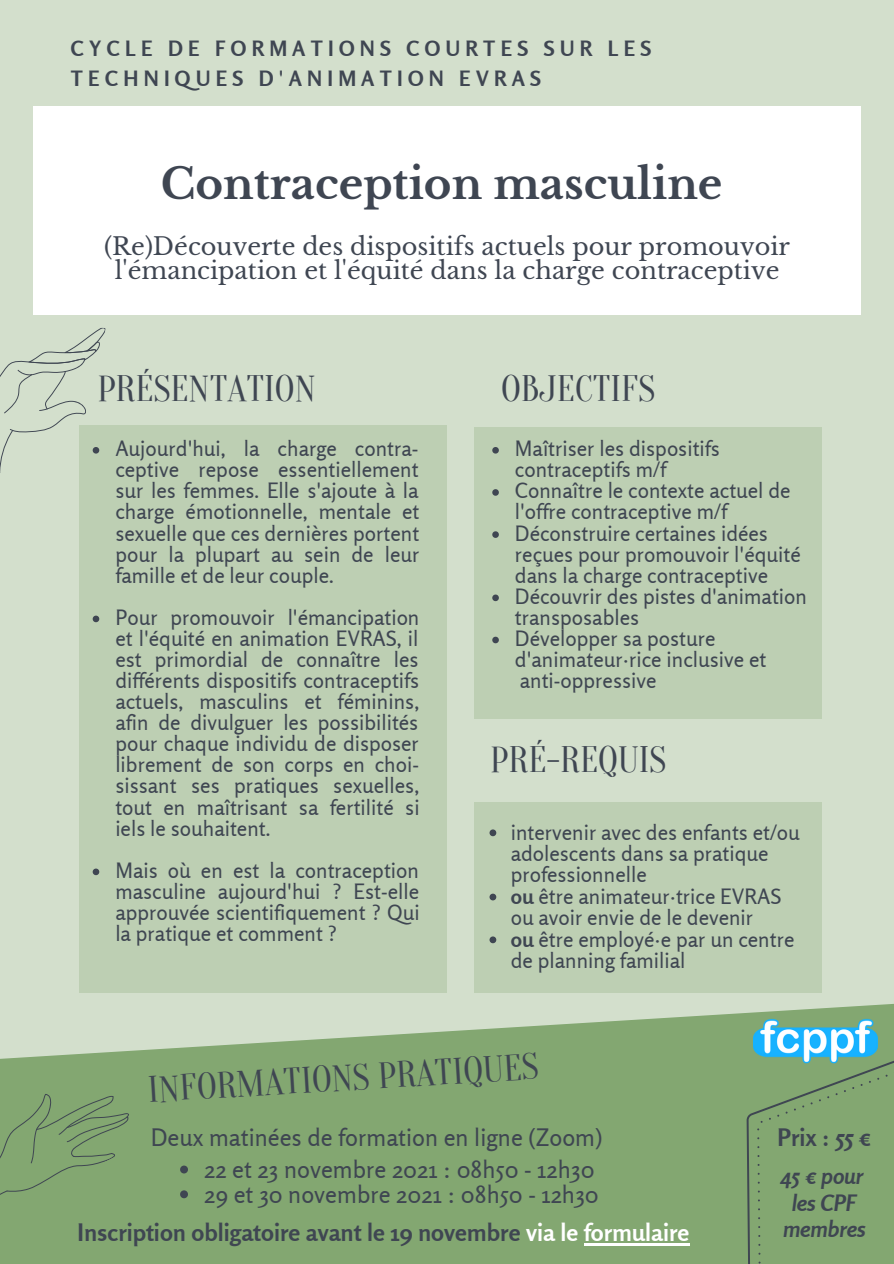
<style>
.page{position:relative;width:894px;height:1264px;background:#fff}
.page>*{position:absolute;margin:0;border:0;box-sizing:border-box;transform-origin:0 0}
.t1{font:700 42px "Libre Baskerville";color:#3f4652}
.t2{font:36px "Oranienbaum";color:#3f4652}
.t3{font:24px/24.8px "Libre Baskerville";color:#3f4652;text-align:center}
.t4{font:24px "Rosario";color:#3f4652}
.t5{font:700 24px "Rosario";color:#3f4652}
.t6{font:italic 700 22.5px/26.2px "Rosario";color:#3f4652;text-align:center}
.t7{font:21px/21px "Rosario";color:#3f4652}
.t8{font:700 21px/29.2px "Rosario";letter-spacing:.25em;color:#3f4652}
.s1{font-weight:700}
.s2{color:#fff}
</style>
<div class="page">
<div style="left:0;top:0;width:893px;height:1263px;background:#83a771"></div>
<div style="left:0;top:0;width:893px;height:1059px;background:#d3dfcc"></div>
<div style="left:34px;top:106px;width:826px;height:209px;background:#fff"></div>
<svg style="left:0;top:1094px;width:129px;height:101px"></svg>
<div style="left:79px;top:425px;width:368px;height:567px;background:#bdcfb3"></div>
<div style="left:474px;top:427px;width:347px;height:291px;background:#bdcfb3"></div>
<div style="left:475px;top:802px;width:346px;height:190px;background:#bdcfb3"></div>
<svg style="left:0;top:324px;width:106px;height:160px;background:#cbd7c5"></svg>
<svg style="left:93px;top:615px;width:6px;height:7px"></svg>
<svg style="left:93px;top:868px;width:6px;height:7px"></svg>
<svg style="left:492px;top:447px;width:6px;height:6px"></svg>
<svg style="left:492px;top:489px;width:6px;height:7px"></svg>
<svg style="left:492px;top:531px;width:6px;height:7px"></svg>
<svg style="left:492px;top:594px;width:6px;height:7px"></svg>
<svg style="left:492px;top:636px;width:6px;height:7px"></svg>
<svg style="left:180px;top:1165px;width:8px;height:8px"></svg>
<svg style="left:180px;top:1190px;width:8px;height:8px"></svg>
<hr style="left:583px;top:1242px;width:106px;height:3px;background:#fff">
<svg style="left:489px;top:829px;width:7px;height:7px"></svg>
<svg style="left:489px;top:893px;width:7px;height:7px"></svg>
<svg style="left:489px;top:936px;width:7px;height:7px"></svg>
<svg style="left:607px;top:913px;width:286px;height:333px;fill:#bdcfb3"></svg>
<svg style="left:629px;top:935px;width:264px;height:328px"></svg>
<p class="t8" style="left:71px;top:34px;width:582px">CYCLE DE FORMATIONS COURTES SUR LES<br>TECHNIQUES D'ANIMATION EVRAS</p>
<p class="t1" style="left:161px;top:159px;width:563px">Contraception masculine</p>
<p class="t3" style="left:104px;top:234px;width:687px">(Re)Découverte des dispositifs actuels pour promouvoir l'émancipation et l'équité dans la charge contraceptive</p>
<p class="t2" style="left:97px;top:369px;width:220px">PRÉSENTATION</p>
<p class="t7" style="left:115px;top:438px;width:305px;text-align:justify">Aujourd'hui, la charge contra&shy;ceptive repose essentiellement sur les femmes. Elle s'ajoute à la charge émotionnelle, mentale et sexuelle que ces dernières portent pour la plupart au sein de leur famille et de leur couple.</p>
<p class="t7" style="left:115px;top:606px;width:306px;text-align:justify">Pour promouvoir l'émancipation et l'équité en animation EVRAS, il est primordial de connaître les différents dispositifs contraceptifs actuels, masculins et féminins, afin de divulguer les possibilités pour chaque individu de disposer librement de son corps en choi&shy;sissant ses pratiques sexuelles, tout en maîtrisant sa fertilité si iels le souhaitent.</p>
<p class="t7" style="left:115px;top:859px;width:306px;text-align:justify">Mais où en est la contraception masculine aujourd'hui ? Est-elle approuvée scientifiquement ? Qui la pratique et comment ?</p>
<p class="t2" style="left:501px;top:369px;width:156px">OBJECTIFS</p>
<p class="t7" style="left:515px;top:438px;width:206px">Maîtriser les dispositifs contraceptifs m/f</p>
<p class="t7" style="left:515px;top:480px;width:277px">Connaître le contexte actuel de l'offre contraceptive m/f</p>
<p class="t7" style="left:515px;top:522px;width:287px">Déconstruire certaines idées reçues pour promouvoir l'équité dans la charge contraceptive</p>
<p class="t7" style="left:515px;top:585px;width:293px">Découvrir des pistes d'animation transposables</p>
<p class="t7" style="left:515px;top:627px;width:253px">Développer sa posture d'animateur·rice inclusive et anti-oppressive</p>
<p class="t2" style="left:490px;top:739px;width:177px">PRÉ-REQUIS</p>
<p class="t7" style="left:510px;top:821px;width:290px;line-height:21.5px">intervenir avec des enfants et/ou adolescents dans sa pratique professionnelle</p>
<p class="t7" style="left:510px;top:885px;width:272px;line-height:21.5px"><span class="s1">ou</span> être animateur·trice EVRAS ou avoir envie de le devenir</p>
<p class="t7" style="left:510px;top:928px;width:285px;line-height:21.5px"><span class="s1">ou</span> être employé·e par un centre de planning familial</p>
<p class="t2" style="left:147px;top:1068px;width:392px;rotate:-3deg">INFORMATIONS PRATIQUES</p>
<p class="t4" style="left:151px;top:1122px;width:453px">Deux matinées de formation en ligne (Zoom)</p>
<p class="t4" style="left:204px;top:1154px;width:392px">22 et 23 novembre 2021 : 08h50 - 12h30</p>
<p class="t4" style="left:204px;top:1179px;width:396px">29 et 30 novembre 2021 : 08h50 - 12h30</p>
<p class="t5" style="left:78px;top:1217px;width:613px">Inscription obligatoire avant le 19 novembre <span class="s2">via le formulaire</span></p>
<p class="t5" style="left:777px;top:1122px;width:95px">Prix : 55 €</p>
<p class="t6" style="left:780px;top:1162px;width:84px">45 € pour</p>
<p class="t6" style="left:782px;top:1189px;width:84px">les CPF membres</p>
</div>
